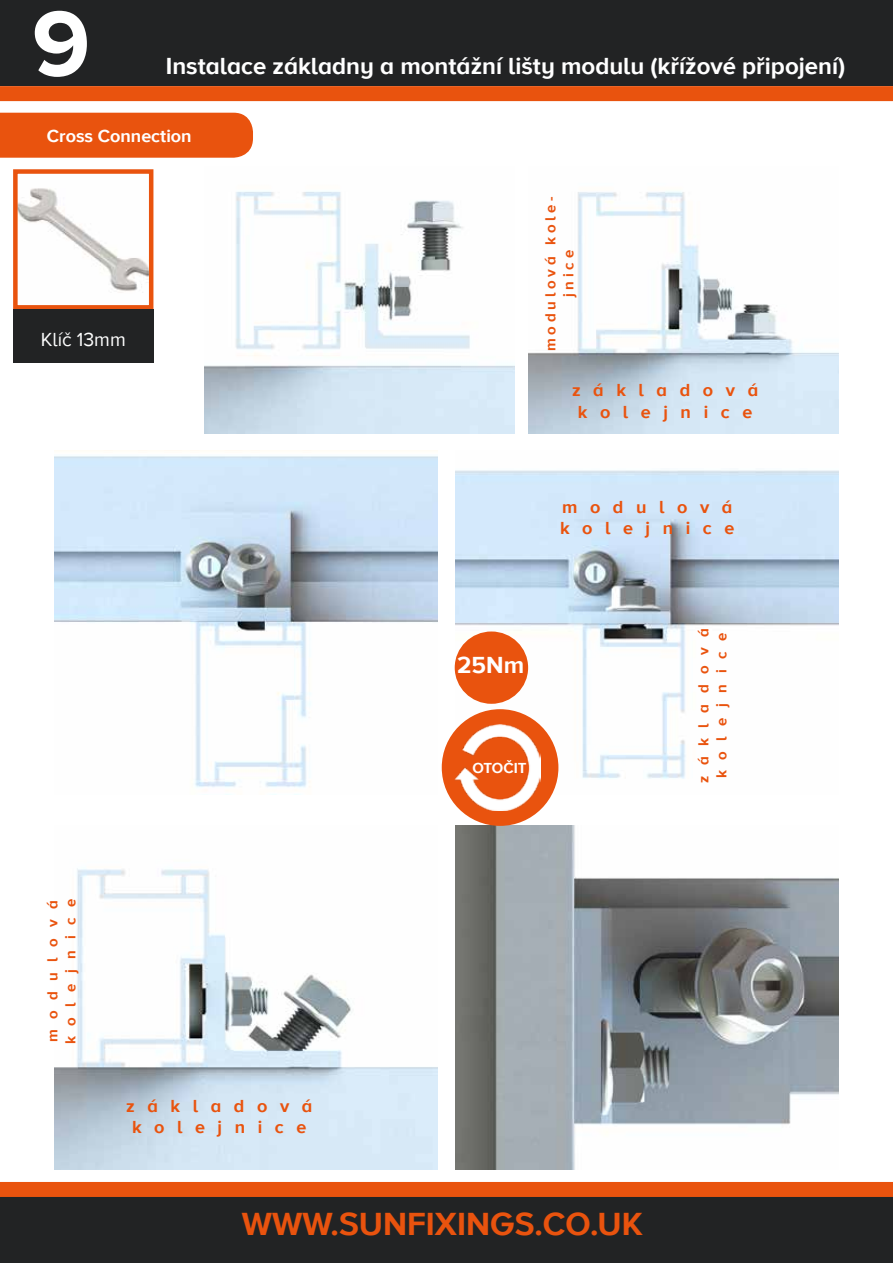
<style>
.page{position:relative;width:893px;height:1263px;background:#fff}
.page>*{position:absolute;margin:0;border:0;box-sizing:border-box;transform-origin:0 0}
.t1{font:700 96px "Proxima Nova A";color:#fff}
.t2{font:700 33px "Proxima Nova A";color:#e9530e}
.t3{font:700 24px "Proxima Nova A";color:#fff}
.t4{font:19.5px "Proxima Nova A";color:#fff}
.t5{font:700 18px/21.6px "Proxima Nova A";letter-spacing:.7em;color:#e9530e;text-align:center}
.t6{font:700 18px "Proxima Nova A";color:#fff}
.t7{font:700 15px/18px "Proxima Nova A";letter-spacing:.695em;color:#e9530e}
.t8{font:700 15px/18px "Proxima Nova A";letter-spacing:.25em;color:#e9530e;text-align:center}
.t9{font:700 15px "Proxima Nova A";color:#fff}
</style>
<div class="page">
<div style="left:0;top:0;width:893px;height:86px;background:#222324"></div>
<div style="left:0;top:1195px;width:893px;height:68px;background:#222324"></div>
<div style="left:0;top:1182px;width:893px;height:15px;background:#e9530e"></div>
<div style="left:0;top:86px;width:893px;height:15px;background:#e9530e"></div>
<img style="left:54px;top:868px;width:383px;height:302px">
<img style="left:54px;top:450px;width:383px;height:338px">
<img style="left:455px;top:826px;width:384px;height:344px">
<img style="left:455px;top:470px;width:384px;height:324px">
<img style="left:529px;top:192px;width:310px;height:241px">
<img style="left:18px;top:188px;width:130px;height:105px">
<div style="left:13px;top:169px;width:140px;height:141px;border:4px solid #e9530e"></div>
<div style="left:13px;top:310px;width:140px;height:53px;background:#222324"></div>
<div style="left:0;top:113px;width:253px;height:45px;background:#e9530e"></div>
<div style="left:455px;top:631px;width:73px;height:73px;background:#e9530e;border-radius:50%"></div>
<img style="left:204px;top:191px;width:310px;height:242px">
<div style="left:442px;top:709px;width:116px;height:117px;background:#e9530e;border-radius:50%"></div>
<img style="left:455px;top:725px;width:85px;height:86px">
<h1 class="t1" style="left:32px;top:-11px;width:60px">9</h1>
<p class="t3" style="left:166px;top:52px;width:681px">Instalace základny a montážní lišty modulu (křížové připojení)</p>
<p class="t6" style="left:47px;top:126px;width:146px">Cross Connection</p>
<p class="t4" style="left:41px;top:328px;width:87px">Klíč 13mm</p>
<p class="t7" style="left:44px;top:1044px;width:147px;rotate:-90deg">modulová kolejnice</p>
<p class="t5" style="left:126px;top:1096px;width:188px">základová kolejnice</p>
<p class="t8" style="left:542px;top:351px;width:156px;rotate:-90deg">modulová kole&shy;jnice</p>
<p class="t5" style="left:572px;top:380px;width:188px">základová kolejnice</p>
<p class="t5" style="left:560px;top:497px;width:176px;text-align:left">modulová kolejnice</p>
<p class="t3" style="left:457px;top:651px;width:68px">25Nm</p>
<p class="t9" style="left:472px;top:760px;width:56px">OTOČIT</p>
<p class="t7" style="left:695px;top:783px;width:157px;rotate:-90deg">základová</p>
<p class="t7" style="left:713px;top:778px;width:147px;rotate:-90deg">kolejnice</p>
<h2 class="t2" style="left:242px;top:1205px;width:402px">WWW.SUNFIXINGS.CO.UK</h2>
</div>
